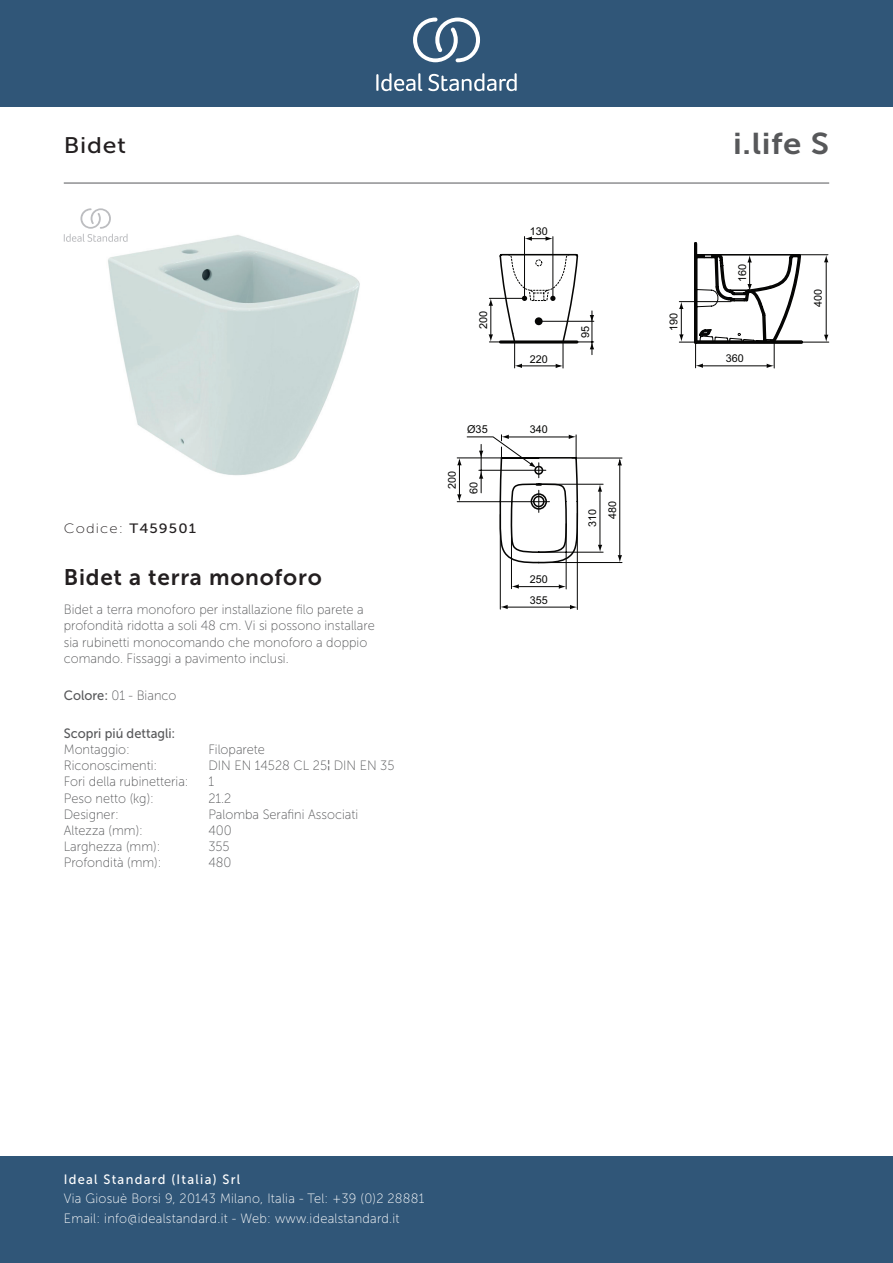
<style>
.page{position:relative;width:893px;height:1263px;background:#fff}
.page>*{position:absolute;margin:0;border:0;box-sizing:border-box;transform-origin:0 0}
._001_Produkttyp{font:30px "Museo Sans 700";color:#57585a;scale:1.1 1}
.Article_Name{font:22.5px "Museo Sans 700";letter-spacing:.035em;color:#231f20}
.t1{font:22.5px "Museo Sans 500";letter-spacing:.03em;color:#231f20;scale:1.1 1}
.Marketing_Descriptio{font:13.5px/16.2px "Museo Sans 100";color:#57585a;scale:.95 1}
.t2{font:13.5px/19.5px "Museo Sans 100";letter-spacing:.02em;color:#fff;scale:.95 1}
.Accreditations{font:13.5px "Museo Sans 100";color:#57585a;scale:.95 1}
.Designer{font:13.5px "Museo Sans 100";color:#57585a;scale:.95 1}
.t3{font:13.5px "Museo Sans 500";letter-spacing:.1em;color:#fff;scale:.95 1}
.Tap_Holes{font:13.5px "Museo Sans 100";color:#57585a;scale:.95 1}
.Mounting{font:13.5px "Museo Sans 100";color:#57585a;scale:.95 1}
.t4{font:13.5px "Museo Sans 500";color:#57585a;scale:.95 1}
.Net_Weight__kg{font:13.5px "Museo Sans 100";color:#57585a;scale:.95 1}
.Depth__mm{font:13.5px "Museo Sans 100";color:#57585a;scale:.95 1}
.Width__mm{font:13.5px "Museo Sans 100";color:#57585a;scale:.95 1}
.Colour{font:13.5px "Museo Sans 100";color:#57585a;scale:.95 1}
.Height__mm{font:13.5px "Museo Sans 100";color:#57585a;scale:.95 1}
.t5{font:13.5px "Museo Sans 100";letter-spacing:.075em;color:#231f20;scale:1.1 1}
.t6{font:10.95px "Arial";color:#050504}
.t7{font:10.8px/19.8px "Arial";color:#050504}
.t8{font:10.8px "Arial";color:#040503}
.s1{font-family:"Museo Sans 500"}
</style>
<div class="page">
<div style="left:0;top:1157px;width:893px;height:106px;background:#305678"></div>
<div style="left:0;top:0;width:893px;height:107px;background:#305678"></div>
<svg style="left:428px;top:73px;width:89px;height:18px"></svg>
<svg style="left:376px;top:73px;width:46px;height:18px"></svg>
<svg style="left:413px;top:18px;width:67px;height:44px"></svg>
<hr style="left:64px;top:183px;width:765px;height:1px;background:#57585a">
<img style="left:108px;top:235px;width:252px;height:241px">
<hr style="left:694px;top:243px;width:3px;height:99px;background:#050504">
<hr style="left:511px;top:513px;width:1px;height:76px;background:#050504">
<hr style="left:566px;top:524px;width:1px;height:65px;background:#050504">
<hr style="left:539px;top:552px;width:64px;height:1px;background:#050504">
<hr style="left:539px;top:484px;width:64px;height:1px;background:#050504">
<hr style="left:600px;top:489px;width:1px;height:58px;background:#050504">
<svg style="left:598px;top:545px;width:4px;height:7px"></svg>
<svg style="left:598px;top:484px;width:4px;height:8px"></svg>
<hr style="left:539px;top:562px;width:83px;height:1px;background:#050504">
<hr style="left:572px;top:458px;width:50px;height:1px;background:#050504">
<hr style="left:619px;top:460px;width:1px;height:97px;background:#050504">
<svg style="left:618px;top:555px;width:4px;height:7px"></svg>
<svg style="left:618px;top:458px;width:4px;height:7px"></svg>
<hr style="left:518px;top:586px;width:42px;height:1px;background:#050504">
<svg style="left:559px;top:584px;width:7px;height:5px"></svg>
<svg style="left:511px;top:584px;width:8px;height:5px"></svg>
<hr style="left:500px;top:514px;width:1px;height:95px;background:#050504">
<hr style="left:577px;top:513px;width:1px;height:96px;background:#050504">
<hr style="left:507px;top:607px;width:65px;height:1px;background:#050504">
<svg style="left:570px;top:605px;width:7px;height:4px"></svg>
<svg style="left:500px;top:605px;width:8px;height:4px"></svg>
<hr style="left:524px;top:237px;width:1px;height:61px;background:#050504">
<hr style="left:552px;top:237px;width:1px;height:61px;background:#050504">
<svg style="left:524px;top:236px;width:29px;height:5px"></svg>
<svg style="left:457px;top:253px;width:122px;height:311px"></svg>
<hr style="left:489px;top:298px;width:34px;height:1px;background:#050504">
<hr style="left:489px;top:342px;width:105px;height:1px;background:#050504">
<hr style="left:592px;top:311px;width:1px;height:44px;background:#050504">
<svg style="left:590px;top:315px;width:4px;height:6px"></svg>
<svg style="left:590px;top:342px;width:4px;height:7px"></svg>
<hr style="left:542px;top:321px;width:52px;height:1px;background:#050504">
<hr style="left:796px;top:254px;width:32px;height:1px;background:#050504">
<hr style="left:826px;top:261px;width:1px;height:75px;background:#050504">
<svg style="left:824px;top:335px;width:4px;height:7px"></svg>
<svg style="left:824px;top:255px;width:4px;height:7px"></svg>
<svg style="left:679px;top:302px;width:5px;height:40px"></svg>
<hr style="left:679px;top:301px;width:52px;height:1px;background:#050504">
<svg style="left:694px;top:253px;width:108px;height:115px"></svg>
<hr style="left:679px;top:342px;width:150px;height:1px;background:#050504">
<svg style="left:64px;top:208px;width:64px;height:34px"></svg>
<p class="t1" style="left:64px;top:133px;width:58px">Bidet</p>
<p class="_001_Produkttyp" style="left:733px;top:127px;width:89px">i.life S</p>
<p class="t5" style="left:64px;top:521px;width:122px">Codice: <span class="s1">T459501</span></p>
<p class="Article_Name" style="left:64px;top:565px;width:259px">Bidet a terra monoforo</p>
<p class="Marketing_Descriptio" style="left:64px;top:602px;width:329px">Bidet a terra monoforo per installazione filo parete a profondità ridotta a soli 48 cm. Vi si possono installare sia rubinetti monocomando che monoforo a doppio comando. Fissaggi a pavimento inclusi.</p>
<p class="Colour" style="left:64px;top:688px;width:120px"><span class="s1">Colore:</span> 01 - Bianco</p>
<p class="t4" style="left:64px;top:726px;width:119px">Scopri piú dettagli:</p>
<p class="Mounting" style="left:64px;top:742px;width:71px">Montaggio:</p>
<p class="Mounting" style="left:208px;top:742px;width:61px">Filoparete</p>
<p class="Accreditations" style="left:64px;top:758px;width:100px">Riconoscimenti:</p>
<p class="Accreditations" style="left:208px;top:758px;width:197px">DIN EN 14528 CL 25¦DIN EN 35</p>
<p class="Tap_Holes" style="left:64px;top:774px;width:133px">Fori della rubinetteria:</p>
<p class="Tap_Holes" style="left:208px;top:774px;width:7px">1</p>
<p class="Net_Weight__kg" style="left:64px;top:791px;width:96px">Peso netto (kg):</p>
<p class="Net_Weight__kg" style="left:208px;top:791px;width:26px">21.2</p>
<p class="Designer" style="left:64px;top:807px;width:59px">Designer:</p>
<p class="Designer" style="left:208px;top:807px;width:159px">Palomba Serafini Associati</p>
<p class="Height__mm" style="left:64px;top:823px;width:85px">Altezza (mm):</p>
<p class="Height__mm" style="left:208px;top:823px;width:26px">400</p>
<p class="Width__mm" style="left:64px;top:839px;width:103px">Larghezza (mm):</p>
<p class="Width__mm" style="left:208px;top:839px;width:24px">355</p>
<p class="Depth__mm" style="left:64px;top:855px;width:104px">Profondità (mm):</p>
<p class="Depth__mm" style="left:208px;top:855px;width:26px">480</p>
<p class="t6" style="left:476px;top:329px;width:20px;rotate:-90deg">200</p>
<p class="t7" style="left:530px;top:221px;width:19px">130</p>
<p class="t7" style="left:530px;top:349px;width:19px">220</p>
<p class="t6" style="left:467px;top:421px;width:22px">Ø35</p>
<p class="t8" style="left:530px;top:422px;width:19px">340</p>
<p class="t7" style="left:442px;top:489px;width:19px;rotate:-90deg">200</p>
<p class="t6" style="left:466px;top:494px;width:14px;rotate:-90deg">60</p>
<p class="t7" style="left:530px;top:569px;width:19px;line-height:20.5px">250<br>355</p>
<p class="t6" style="left:578px;top:338px;width:14px;rotate:-90deg">95</p>
<p class="t7" style="left:583px;top:519px;width:19px;text-indent:-8px;rotate:-90deg">310<br>480</p>
<p class="t6" style="left:666px;top:331px;width:20px;rotate:-90deg">190</p>
<p class="t6" style="left:735px;top:282px;width:20px;rotate:-90deg">160</p>
<p class="t7" style="left:726px;top:349px;width:19px">360</p>
<p class="t7" style="left:808px;top:307px;width:19px;rotate:-90deg">400</p>
<p class="t3" style="left:64px;top:1172px;width:187px">Ideal Standard (Italia) Srl</p>
<p class="t2" style="left:64px;top:1189px;width:381px">Via Giosuè Borsi 9, 20143 Milano, Italia - Tel: +39 (0)2 28881<br>Email: info@idealstandard.it - Web: www.idealstandard.it</p>
</div>
